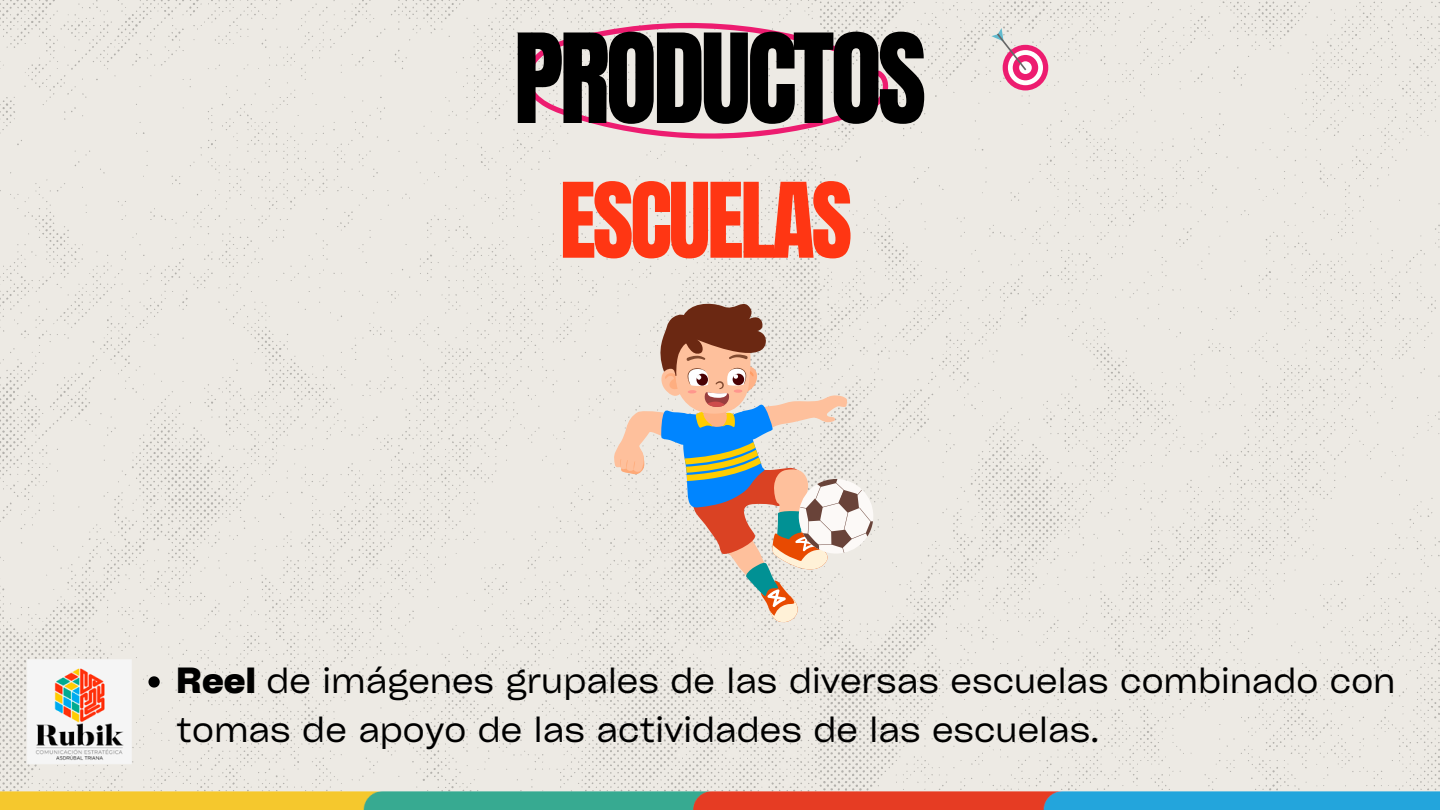
<style>
.page{position:relative;width:1440px;height:810px;background:#fff}
.page>*{position:absolute;margin:0;border:0;box-sizing:border-box;transform-origin:0 0}
.t1{font:105.4px "Anton";letter-spacing:-.04em;color:#000}
.t2{font:88.4px "Anton";letter-spacing:-.04em;color:#ff3613}
.t3{font:34.9px/48.8px "Cy Grotesk Key";color:#000}
.s1{font-weight:700}
</style>
<div class="page">
<img style="left:0;top:0;width:1440px;height:810px">
<p class="t1" style="left:514px;top:3px;width:414px">PRODUCTOS</p>
<p class="t2" style="left:560px;top:157px;width:294px">ESCUELAS</p>
<p class="t3" style="left:176px;top:654px;width:1221px"><span class="s1">Reel</span> de imágenes grupales de las diversas escuelas combinado con tomas de apoyo de las actividades de las escuelas.</p>
</div>
